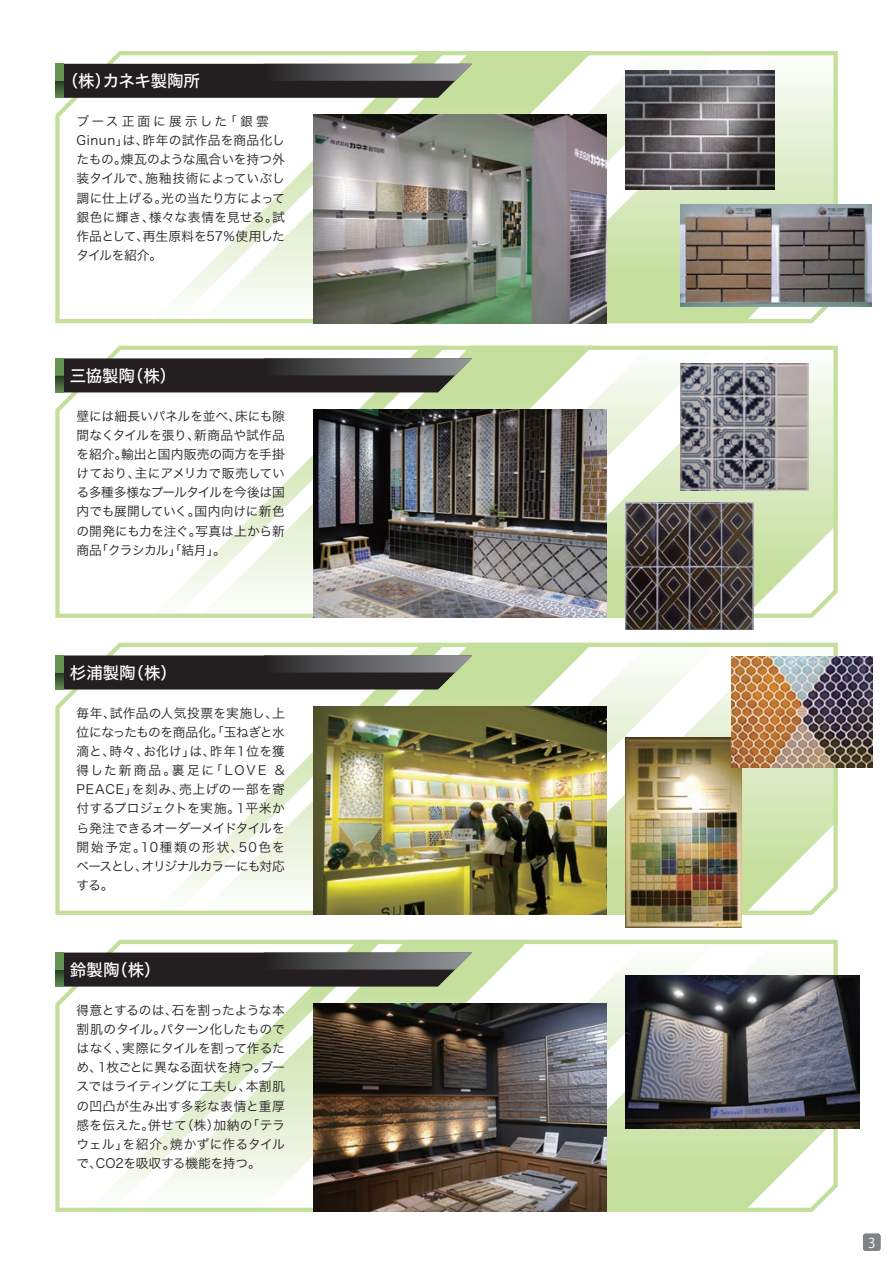
<style>
.page{position:relative;width:893px;height:1263px;background:#fff}
.page>*{position:absolute;margin:0;border:0;box-sizing:border-box;transform-origin:0 0}
.t1{font:16.5px "Hira Kaku Std W5";letter-spacing:-.005em;color:#fff}
.t2{font:13.65px "Koz Go Pro";color:#fff}
.t3{font:12.75px/19.2px "Hira Kaku Std W3";letter-spacing:-.01em;color:#231f20;text-align:justify}
</style>
<div class="page">
<img style="left:55px;top:51px;width:826px;height:1200px">
<p class="t1" style="left:62px;top:68px;width:140px">（株）カネキ製陶所</p>
<p class="t3" style="left:77px;top:111px;width:210px">ブース正面に展示した「銀雲　Ginun」は、昨年の試作品を商品化したもの。煉瓦のような風合いを持つ外装タイルで、施釉技術によっていぶし調に仕上げる。光の当たり方によって銀色に輝き、様々な表情を見せる。試作品として、再生原料を57％使用したタイルを紹介。</p>
<p class="t1" style="left:70px;top:363px;width:108px">三協製陶（株）</p>
<p class="t3" style="left:77px;top:406px;width:210px">壁には細長いパネルを並べ、床にも隙間なくタイルを張り、新商品や試作品を紹介。輸出と国内販売の両方を手掛けており、主にアメリカで販売している多種多様なプールタイルを今後は国内でも展開していく。国内向けに新色の開発にも力を注ぐ。写真は上から新商品「クラシカル」「結月」。</p>
<p class="t1" style="left:70px;top:660px;width:109px">杉浦製陶（株）</p>
<p class="t3" style="left:77px;top:703px;width:210px">毎年、試作品の人気投票を実施し、上位になったものを商品化。「玉ねぎと水滴と、時々、お化け」は、昨年１位を獲得した新商品。裏足に「LOVE &amp; PEACE」を刻み、売上げの一部を寄付するプロジェクトを実施。１平米から発注できるオーダーメイドタイルを開始予定。10種類の形状、50色をベースとし、オリジナルカラーにも対応する。</p>
<p class="t1" style="left:70px;top:957px;width:92px">鈴製陶（株）</p>
<p class="t3" style="left:77px;top:1000px;width:210px">得意とするのは、石を割ったような本割肌のタイル。パターン化したものではなく、実際にタイルを割って作るため、１枚ごとに異なる面状を持つ。ブースではライティングに工夫し、本割肌の凹凸が生み出す多彩な表情と重厚感を伝えた。併せて（株）加納の「テラウェル」を紹介。焼かずに作るタイルで、CO2を吸収する機能を持つ。</p>
<p class="t2" style="left:868px;top:1234px;width:9px">3</p>
</div>
